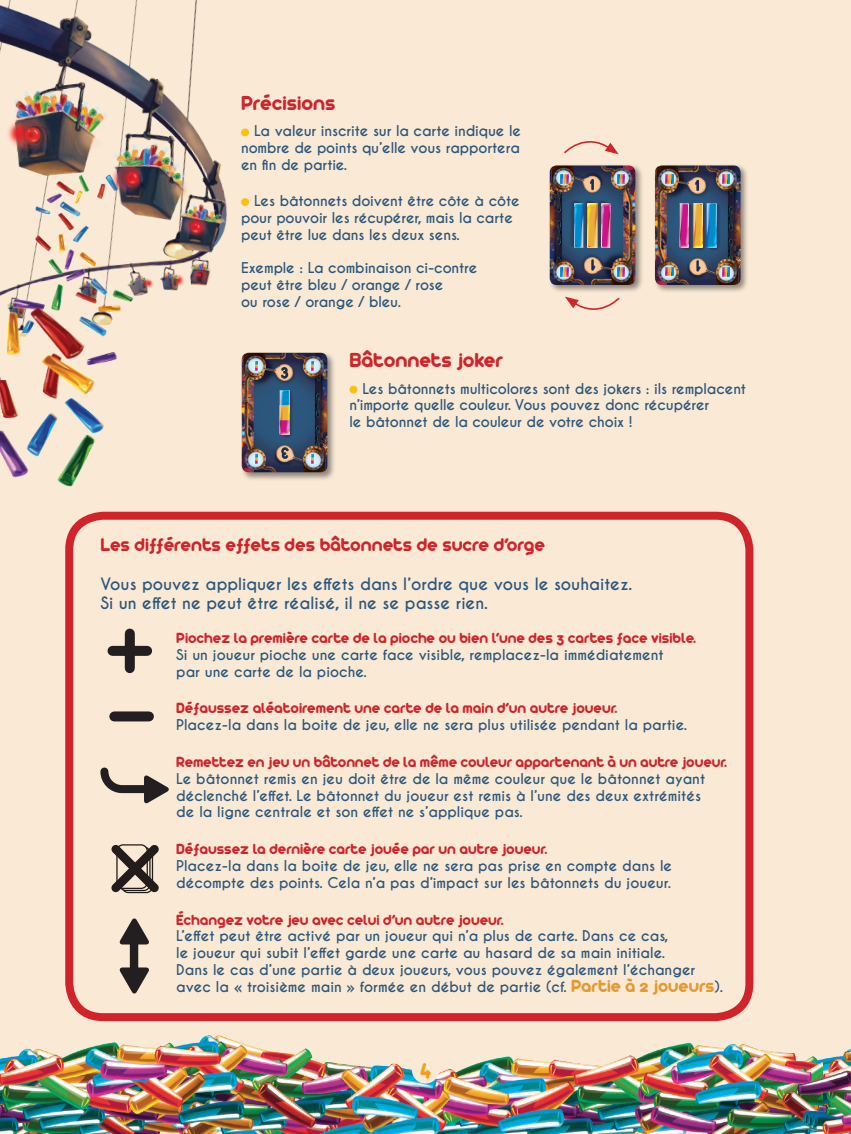
<style>
.page{position:relative;width:851px;height:1134px;background:#fff}
.page>*{position:absolute;margin:0;border:0;box-sizing:border-box;transform-origin:0 0}
.t1{font:24px "Arista 2.0";color:#f89c1c}
.textxe{font:22px "Arista 2.0";color:#d1232a}
.textxe-2{font:20px "Arista 2.0";color:#d1232a}
.textxe-3{font:16px "Arista 2.0";color:#d1232a}
.textxe-4{font:700 16px/19.2px "Caviar Dreams";color:#2c577c}
.textxe-5{font:700 14px/16.8px "Caviar Dreams";color:#2c577c}
.s1{font-family:"Arista 2.0";font-weight:400;font-size:19px;color:#e59931}
</style>
<div class="page">
<div style="left:0;top:0;width:850px;height:1134px;background:#faead5"></div>
<img style="left:0;top:964px;width:788px;height:170px">
<img style="left:0;top:0;width:249px;height:487px">
<img style="left:788px;top:1049px;width:62px;height:85px">
<div style="left:412px;top:1056px;width:27px;height:27px;background:#faead5;border-radius:50%"></div>
<div style="left:65px;top:512px;width:688px;height:509px;border:8px solid #d1232a;border-radius:34px"></div>
<div style="left:349px;top:386px;width:8px;height:7px;background:#fdc011;border-radius:50%"></div>
<div style="left:112px;top:646px;width:35px;height:10px;background:#231f20"></div>
<div style="left:125px;top:633px;width:10px;height:35px;background:#231f20"></div>
<svg style="left:100px;top:767px;width:69px;height:36px"></svg>
<div style="left:114px;top:711px;width:35px;height:10px;background:#231f20"></div>
<div style="left:130px;top:939px;width:8px;height:36px;background:#231f20"></div>
<svg style="left:120px;top:918px;width:29px;height:26px"></svg>
<svg style="left:120px;top:967px;width:29px;height:26px"></svg>
<div style="left:241px;top:128px;width:8px;height:8px;background:#fdc011;border-radius:50%"></div>
<div style="left:241px;top:198px;width:8px;height:8px;background:#fdc011;border-radius:50%"></div>
<svg style="left:564px;top:141px;width:54px;height:13px"></svg>
<svg style="left:565px;top:296px;width:55px;height:14px"></svg>
<svg style="left:111px;top:844px;width:48px;height:49px"></svg>
<div style="left:653px;top:164px;width:96px;height:130px;background:#231f20;opacity:.5"></div>
<img style="left:655px;top:165px;width:85px;height:120px">
<img style="left:693px;top:203px;width:9px;height:44px">
<img style="left:706px;top:203px;width:10px;height:44px">
<img style="left:679px;top:203px;width:9px;height:44px">
<svg style="left:665px;top:174px;width:8px;height:9px"></svg>
<svg style="left:722px;top:174px;width:7px;height:9px"></svg>
<svg style="left:665px;top:267px;width:8px;height:9px"></svg>
<svg style="left:722px;top:267px;width:7px;height:9px"></svg>
<svg style="left:695px;top:180px;width:4px;height:11px"></svg>
<svg style="left:696px;top:260px;width:4px;height:12px"></svg>
<div style="left:547px;top:164px;width:97px;height:130px;background:#231f20;opacity:.5"></div>
<img style="left:549px;top:165px;width:86px;height:120px">
<img style="left:587px;top:203px;width:10px;height:44px">
<img style="left:574px;top:203px;width:9px;height:44px">
<img style="left:601px;top:203px;width:9px;height:44px">
<svg style="left:617px;top:267px;width:7px;height:9px"></svg>
<svg style="left:560px;top:267px;width:8px;height:9px"></svg>
<svg style="left:617px;top:174px;width:7px;height:9px"></svg>
<svg style="left:560px;top:174px;width:8px;height:9px"></svg>
<svg style="left:591px;top:259px;width:4px;height:12px"></svg>
<svg style="left:590px;top:179px;width:3px;height:11px"></svg>
<div style="left:240px;top:351px;width:96px;height:130px;background:#231f20;opacity:.5"></div>
<img style="left:242px;top:353px;width:85px;height:119px">
<img style="left:280px;top:390px;width:9px;height:45px">
<svg style="left:255px;top:362px;width:2px;height:9px"></svg>
<svg style="left:255px;top:454px;width:2px;height:9px"></svg>
<svg style="left:312px;top:362px;width:2px;height:9px"></svg>
<svg style="left:312px;top:454px;width:2px;height:9px"></svg>
<svg style="left:281px;top:367px;width:7px;height:12px"></svg>
<svg style="left:281px;top:447px;width:7px;height:12px"></svg>
<p class="textxe" style="left:241px;top:90px;width:96px">Précisions</p>
<p class="textxe-5" style="left:241px;top:123px;width:281px;text-align:justify;text-indent:13px">La valeur inscrite sur la carte indique le nombre de points qu’elle vous rapportera en fin de partie.</p>
<p class="textxe-5" style="left:241px;top:193px;width:280px;text-indent:13px">Les bâtonnets doivent être côte à côte pour pouvoir les récupérer, mais la carte peut être lue dans les deux sens.</p>
<p class="textxe-5" style="left:241px;top:260px;width:238px">Exemple : La combinaison ci-contre peut être bleu / orange / rose<br>ou rose / orange / bleu.</p>
<p class="textxe" style="left:349px;top:347px;width:155px">Bâtonnets joker</p>
<p class="textxe-5" style="left:349px;top:380px;width:398px;text-indent:13px">Les bâtonnets multicolores sont des jokers : ils remplacent n’importe quelle couleur. Vous pouvez donc récupérer<br>le bâtonnet de la couleur de votre choix !</p>
<p class="textxe-2" style="left:100px;top:532px;width:446px">Les différents effets des bâtonnets de sucre d’orge</p>
<p class="textxe-4" style="left:100px;top:574px;width:533px">Vous pouvez appliquer les effets dans l’ordre que vous le souhaitez.<br>Si un effet ne peut être réalisé, il ne se passe rien.</p>
<p class="textxe-3" style="left:176px;top:628px;width:521px">Piochez la première carte de la pioche ou bien l’une des 3 cartes face visible.</p>
<p class="textxe-5" style="left:176px;top:647px;width:489px">Si un joueur pioche une carte face visible, remplacez-la immédiatement par une carte de la pioche.</p>
<p class="textxe-3" style="left:176px;top:698px;width:442px">Défaussez aléatoirement une carte de la main d’un autre joueur.</p>
<p class="textxe-5" style="left:176px;top:717px;width:512px">Placez-la dans la boite de jeu, elle ne sera plus utilisée pendant la partie.</p>
<p class="textxe-3" style="left:176px;top:752px;width:552px">Remettez en jeu un bâtonnet de la même couleur appartenant à un autre joueur.</p>
<p class="textxe-5" style="left:176px;top:771px;width:530px">Le bâtonnet remis en jeu doit être de la même couleur que le bâtonnet ayant déclenché l’effet. Le bâtonnet du joueur est remis à l’une des deux extrémités de la ligne centrale et son effet ne s’applique pas.</p>
<p class="textxe-3" style="left:176px;top:839px;width:372px">Défaussez la dernière carte jouée par un autre joueur.</p>
<p class="textxe-5" style="left:176px;top:858px;width:497px">Placez-la dans la boite de jeu, elle ne sera pas prise en compte dans le décompte des points. Cela n’a pas d’impact sur les bâtonnets du joueur.</p>
<p class="textxe-3" style="left:176px;top:910px;width:329px">Échangez votre jeu avec celui d’un autre joueur.</p>
<p class="textxe-5" style="left:176px;top:928px;width:493px">L’effet peut être activé par un joueur qui n’a plus de carte. Dans ce cas, le joueur qui subit l’effet garde une carte au hasard de sa main initiale.</p>
<p class="textxe-5" style="left:176px;top:962px;width:548px">Dans le cas d’une partie à deux joueurs, vous pouvez également l’échanger avec la « troisième main » formée en début de partie (cf. <span class="s1">Partie à 2 joueurs</span>).</p>
<p class="t1" style="left:420px;top:1052px;width:12px">4</p>
</div>
